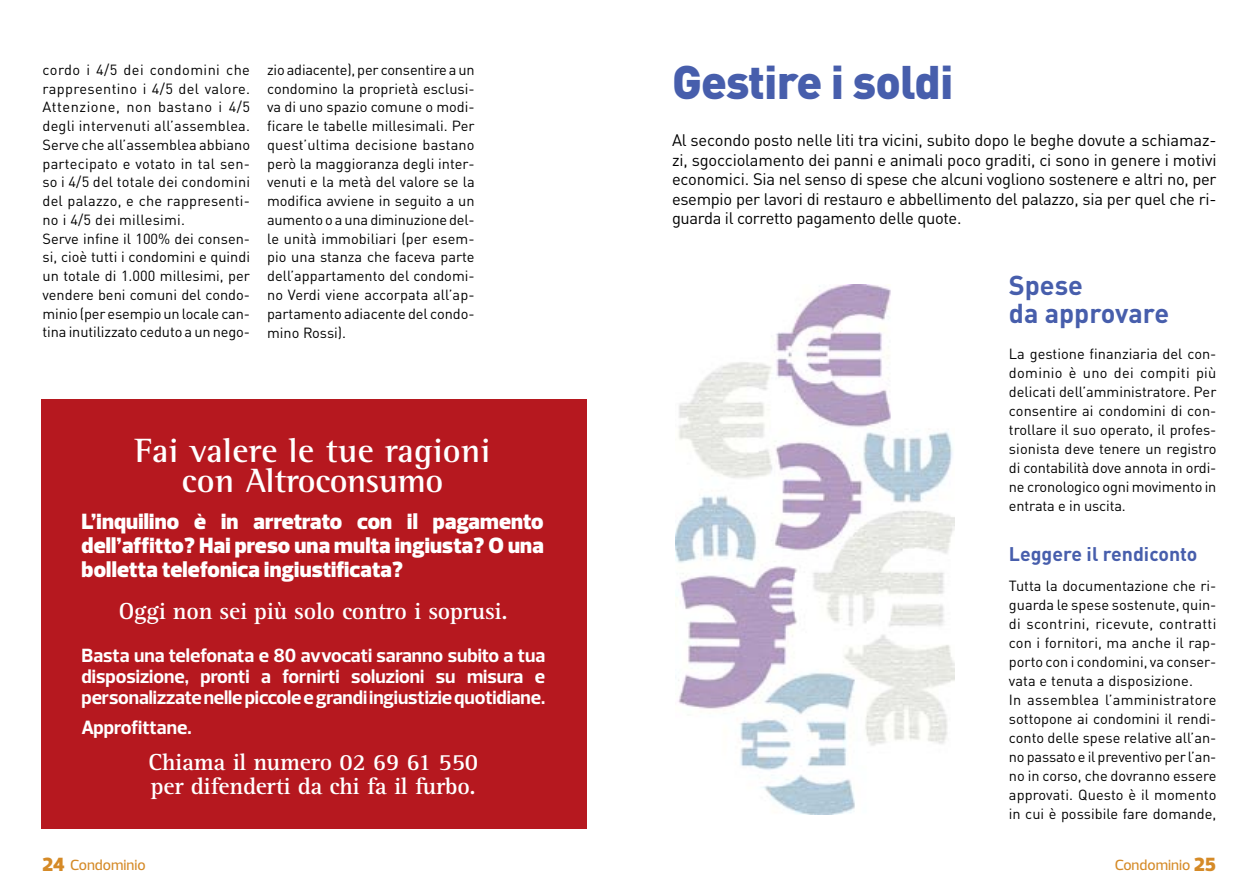
<style>
.page{position:relative;width:1259px;height:893px;background:#fff}
.page>*{position:absolute;margin:0;border:0;box-sizing:border-box;transform-origin:0 0}
.tit1ok{font:900 46.5px "DIN Pro";letter-spacing:-.02em;color:#475eac}
.normale{font:700 34.5px "Rotis Semi Serif Pro";letter-spacing:.01em;color:#fff}
.normale-2{font:700 34.5px "Rotis Semi Serif Pro";letter-spacing:-.01em;color:#fff}
.tit2ok{font:700 27px "DIN Pro";color:#475eac}
.normale-3{font:700 24px "Rotis Serif Pro";letter-spacing:-.01em;color:#fff}
.normale-4{font:900 22.5px/24px "Prelo";letter-spacing:.01em;color:#fff;text-align:justify}
.normale-5{font:700 19.5px/21px "Prelo";letter-spacing:-.005em;color:#fff;text-align:justify}
.tit3{font:700 19.5px "DIN Pro";color:#475eac}
.tit2ok-2{font:900 19.5px "Prelo";color:#d58a27}
.INTRO{font:16.5px/19.5px "DIN Pro";letter-spacing:-.02em;color:#000;text-align:justify}
.testatina{font:500 15px "Prelo";color:#d58a27}
.txt_ok{font:14.55px/18.8px "DIN Pro";color:#000;text-align:justify}
.s1{font-weight:900;font-size:19.5px}
</style>
<div class="page">
<div style="left:41px;top:399px;width:545px;height:430px;background:#b6181f"></div>
<img style="left:675px;top:285px;width:279px;height:529px">
<p class="txt_ok" style="left:267px;top:59px;width:209px">zio adiacente), per consentire a un condomino la proprietà esclusi&shy;va di uno spazio comune o modi&shy;ficare le tabelle millesimali. Per quest’ultima decisione bastano però la maggioranza degli inter&shy;venuti e la metà del valore se la modifica avviene in seguito a un aumento o a una diminuzione del&shy;le unità immobiliari (per esem&shy;pio una stanza che faceva parte dell’appartamento del condomi&shy;no Verdi viene accorpata all’ap&shy;partamento adiacente del condo&shy;mino Rossi).</p>
<p class="tit1ok" style="left:672px;top:43px;width:283px">Gestire i soldi</p>
<p class="txt_ok" style="left:43px;top:59px;width:209px">cordo i 4/5 dei condomini che rappresentino i 4/5 del valore.<br>Attenzione, non bastano i 4/5 degli intervenuti all’assemblea.<br>Serve che all’assemblea abbiano partecipato e votato in tal sen&shy;so i 4/5 del totale dei condomini del palazzo, e che rappresenti&shy;no i 4/5 dei millesimi.</p>
<p class="txt_ok" style="left:43px;top:228px;width:209px">Serve infine il 100% dei consen&shy;si, cioè tutti i condomini e quindi un totale di 1.000 millesimi, per vendere beni comuni del condo&shy;minio (per esempio un locale can&shy;tina inutilizzato ceduto a un nego-</p>
<p class="INTRO" style="left:672px;top:129px;width:546px">Al secondo posto nelle liti tra vicini, subito dopo le beghe dovute a schiamaz&shy;zi, sgocciolamento dei panni e animali poco graditi, ci sono in genere i motivi economici. Sia nel senso di spese che alcuni vogliono sostenere e altri no, per esempio per lavori di restauro e abbellimento del palazzo, sia per quel che ri&shy;guarda il corretto pagamento delle quote.</p>
<p class="tit2ok" style="left:1009px;top:263px;width:76px">Spese</p>
<p class="tit2ok" style="left:1009px;top:290px;width:162px">da approvare</p>
<p class="txt_ok" style="left:1009px;top:342px;width:209px">La gestione finanziaria del con&shy;dominio è uno dei compiti più delicati dell’amministratore. Per consentire ai condomini di con&shy;trollare il suo operato, il profes&shy;sionista deve tenere un registro di contabilità dove annota in ordi&shy;ne cronologico ogni movimento in entrata e in uscita.</p>
<p class="tit3" style="left:1009px;top:538px;width:190px">Leggere il rendiconto</p>
<p class="txt_ok" style="left:1009px;top:575px;width:209px">Tutta la documentazione che ri&shy;guarda le spese sostenute, quin&shy;di scontrini, ricevute, contratti con i fornitori, ma anche il rap&shy;porto con i condomini, va conser&shy;vata e tenuta a disposizione.</p>
<p class="txt_ok" style="left:1009px;top:689px;width:209px">In assemblea l’amministratore sottopone ai condomini il rendi&shy;conto delle spese relative all’an&shy;no passato e il preventivo per l’an&shy;no in corso, che dovranno essere approvati. Questo è il momento in cui è possibile fare domande,</p>
<p class="testatina" style="left:1114px;top:856px;width:77px">Condominio</p>
<p class="tit2ok-2" style="left:1194px;top:853px;width:23px">25</p>
<p class="normale" style="left:135px;top:429px;width:357px">Fai valere le tue ragioni</p>
<p class="normale-2" style="left:182px;top:459px;width:263px">con Altroconsumo</p>
<p class="normale-4" style="left:81px;top:509px;width:464px">L’inquilino è in arretrato con il pagamento dell’affitto? Hai preso una multa ingiusta? O una bolletta telefonica ingiustificata?</p>
<p class="normale-3" style="left:119px;top:596px;width:390px">Oggi non sei più solo contro i soprusi.</p>
<p class="normale-5" style="left:81px;top:645px;width:465px">Basta una telefonata e 80 avvocati saranno subito a tua disposizione, pronti a fornirti soluzioni su misura e personalizzate nelle piccole e grandi ingiustizie quotidiane.</p>
<p class="normale-5" style="left:81px;top:717px;width:112px">Approfittane.</p>
<p class="normale-3" style="left:148px;top:747px;width:331px">Chiama il numero 02 69 61 550</p>
<p class="normale-3" style="left:151px;top:771px;width:326px">per difenderti da chi fa il furbo.</p>
<p class="testatina" style="left:43px;top:856px;width:105px"><span class="s1">24</span> Condominio</p>
</div>
